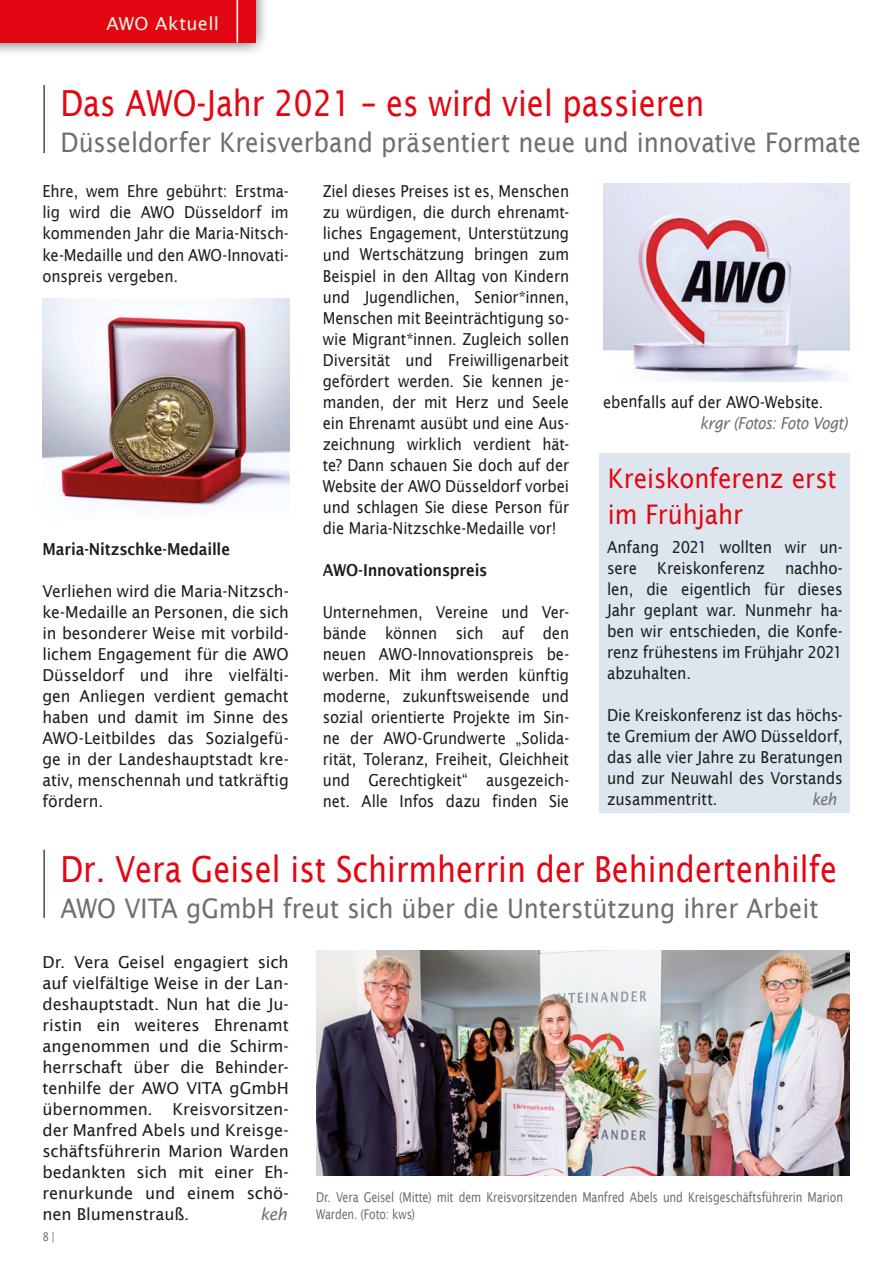
<style>
.page{position:relative;width:893px;height:1263px;background:#fff}
.page>*{position:absolute;margin:0;border:0;box-sizing:border-box;transform-origin:0 0}
.t1{font:36px "Lucida Sans";color:#e30613;scale:.85 1}
.t2{font:27px "Lucida Sans";letter-spacing:-.005em;color:#706f6f;scale:.9 1}
.t3{font:27px/36px "Lucida Sans";letter-spacing:-.005em;color:#e30613;scale:.9 1}
.t4{font:18px "Lucida Sans";letter-spacing:.02em;color:#ecf5e8}
.t5{font:16.5px/21px "Lucida Sans";letter-spacing:-.005em;color:#1d1d1b;text-align:justify;scale:.89 1}
.t6{font:16.5px/21px "Lucida Sans";letter-spacing:-.005em;color:#1d1d1b;text-align:justify}
.t7{font:16.5px/21px "Lucida Sans";letter-spacing:-.005em;color:#1d1d1b;text-align:justify;scale:.91 1}
.t8{font:16.5px/21px "Lucida Sans";letter-spacing:-.005em;color:#1d1d1b;text-align:justify;scale:.95 1}
.t9{font:16.5px/21px "Lucida Sans";letter-spacing:-.005em;color:#1d1d1b;text-align:justify;scale:.9 1}
.t10{font:600 16.5px "Lucida Sans";letter-spacing:-.01em;color:#1d1d1b;scale:.9 1}
.t11{font:600 16.5px "Lucida Sans";letter-spacing:-.01em;color:#1d1d1b;scale:.89 1}
.t12{font:italic 16.5px "Lucida Sans";letter-spacing:-.04em;color:#706f6f;scale:.89 1}
.t13{font:italic 16.5px "Lucida Sans";letter-spacing:-.04em;color:#706f6f}
.t14{font:italic 16.5px "Lucida Sans";letter-spacing:-.04em;color:#706f6f;scale:.91 1}
.t15{font:13.5px/16.5px "Lucida Sans";letter-spacing:-.015em;color:#706f6f;scale:.8 1}
.t16{font:12px "Lucida Sans";color:#706f6f;scale:.85 1}
</style>
<div class="page">
<div style="left:0;top:0;width:269px;height:57px;background:#1d1d1b;opacity:.75"></div>
<div style="left:0;top:0;width:255px;height:43px;background:#e30613"></div>
<hr style="left:236px;top:0;width:2px;height:43px;background:#fff">
<hr style="left:43px;top:85px;width:2px;height:68px;background:#575756">
<hr style="left:43px;top:850px;width:2px;height:68px;background:#575756">
<img style="left:43px;top:298px;width:246px;height:208px">
<img style="left:603px;top:183px;width:247px;height:199px">
<img style="left:316px;top:950px;width:533px;height:225px">
<div style="left:599px;top:454px;width:250px;height:359px;background:#dde6ee"></div>
<p class="t4" style="left:106px;top:13px;width:114px">AWO Aktuell</p>
<h1 class="t1" style="left:60px;top:83px;width:759px">Das AWO-Jahr 2021 – es wird viel passieren</h1>
<h2 class="t2" style="left:60px;top:127px;width:891px">Düsseldorfer Kreisverband präsentiert neue und innovative Formate</h2>
<p class="t9" style="left:43px;top:181px;width:275px">Ehre, wem Ehre gebührt: Erstma&shy;lig wird die AWO Düsseldorf im kommenden Jahr die Maria-Nitsch&shy;ke-Medaille und den AWO-Innovati&shy;onspreis vergeben.</p>
<p class="t10" style="left:43px;top:539px;width:210px">Maria-Nitzschke-Medaille</p>
<p class="t8" style="left:43px;top:580px;width:261px">Verliehen wird die Maria-Nitzsch&shy;ke-Medaille an Personen, die sich in besonderer Weise mit vorbild&shy;lichem Engagement für die AWO Düsseldorf und ihre vielfälti&shy;gen Anliegen verdient gemacht haben und damit im Sinne des AWO-Leitbildes das Sozialgefü&shy;ge in der Landeshauptstadt kre&shy;ativ, menschennah und tatkräftig fördern.</p>
<p class="t5" style="left:323px;top:181px;width:278px">Ziel dieses Preises ist es, Menschen zu würdigen, die durch ehrenamt&shy;liches Engagement, Unterstützung und Wertschätzung bringen zum Beispiel in den Alltag von Kindern und Jugendlichen, Senior*innen, Menschen mit Beeinträchtigung so&shy;wie Migrant*innen. Zugleich sollen Diversität und Freiwilligenarbeit gefördert werden. Sie kennen je&shy;manden, der mit Herz und Seele ein Ehrenamt ausübt und eine Aus&shy;zeichnung wirklich verdient hät&shy;te? Dann schauen Sie doch auf der Website der AWO Düsseldorf vorbei und schlagen Sie diese Person für die Maria-Nitzschke-Medaille vor!</p>
<p class="t11" style="left:323px;top:560px;width:187px">AWO-Innovationspreis</p>
<p class="t5" style="left:323px;top:601px;width:278px">Unternehmen, Vereine und Ver&shy;bände können sich auf den neuen AWO-Innovationspreis be&shy;werben. Mit ihm werden künftig moderne, zukunftsweisende und sozial orientierte Projekte im Sin&shy;ne der AWO-Grundwerte „Solida&shy;rität, Toleranz, Freiheit, Gleichheit und Gerechtigkeit“ ausgezeich&shy;net. Alle Infos dazu finden Sie</p>
<p class="t5" style="left:603px;top:391px;width:249px">ebenfalls auf der AWO-Website.</p>
<p class="t12" style="left:700px;top:413px;width:168px">krgr (Fotos: Foto Vogt)</p>
<h2 class="t3" style="left:608px;top:460px;width:256px">Kreiskonferenz erst im Frühjahr</h2>
<p class="t7" style="left:607px;top:537px;width:261px">Anfang 2021 wollten wir un&shy;sere Kreiskonferenz nachho&shy;len, die eigentlich für dieses Jahr geplant war. Nunmehr ha&shy;ben wir entschieden, die Konfe&shy;renz frühestens im Frühjahr 2021 abzuhalten.</p>
<p class="t7" style="left:607px;top:705px;width:261px">Die Kreiskonferenz ist das höchs&shy;te Gremium der AWO Düsseldorf, das alle vier Jahre zu Beratungen und zur Neuwahl des Vorstands zusammentritt.</p>
<p class="t14" style="left:812px;top:790px;width:29px">keh</p>
<h1 class="t1" style="left:60px;top:848px;width:915px">Dr. Vera Geisel ist Schirmherrin der Behindertenhilfe</h1>
<h2 class="t2" style="left:60px;top:893px;width:844px">AWO VITA gGmbH freut sich über die Unterstützung ihrer Arbeit</h2>
<p class="t6" style="left:43px;top:952px;width:248px">Dr. Vera Geisel engagiert sich auf vielfältige Weise in der Lan&shy;deshauptstadt. Nun hat die Ju&shy;ristin ein weiteres Ehrenamt angenommen und die Schirm&shy;herrschaft über die Behinder&shy;tenhilfe der AWO VITA gGmbH übernommen. Kreisvorsitzen&shy;der Manfred Abels und Kreisge&shy;schäftsführerin Marion Warden bedankten sich mit einer Eh&shy;renurkunde und einem schö&shy;nen Blumenstrauß.</p>
<p class="t13" style="left:260px;top:1205px;width:28px">keh</p>
<p class="t16" style="left:43px;top:1230px;width:16px">8 |</p>
<p class="t15" style="left:316px;top:1189px;width:660px">Dr. Vera Geisel (Mitte) mit dem Kreisvorsitzenden Manfred Abels und Kreisgeschäftsführerin Marion<br>Warden. (Foto: kws)</p>
</div>
